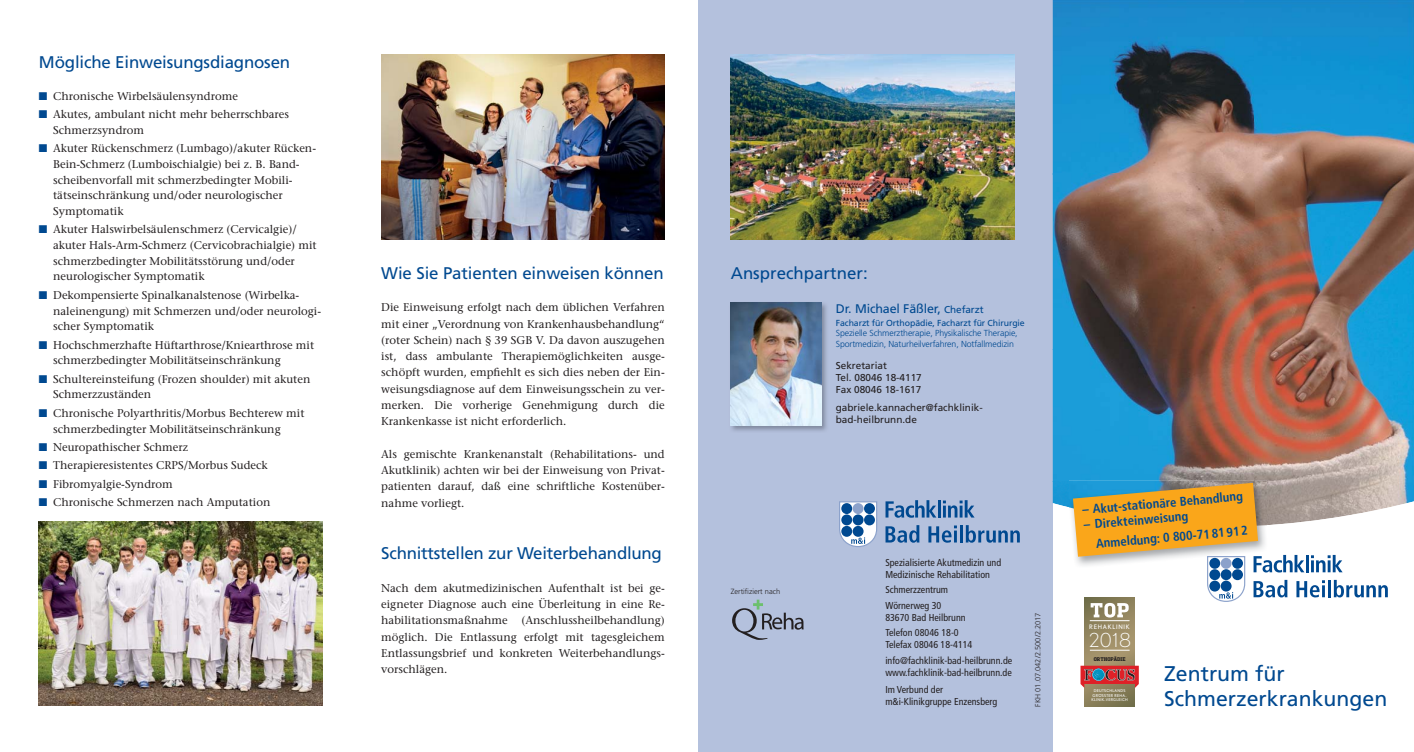
<style>
.page{position:relative;width:1414px;height:752px;background:#fff}
.page>*{position:absolute;margin:0;border:0;box-sizing:border-box;transform-origin:0 0}
.t1{font:21.25px/25.5px "Frutiger";color:#004990}
.t2{font:300 19.25px "Nobel";color:#fff}
.t3{font:16.88px "Frutiger";letter-spacing:-.01em;color:#004990}
.t4{font:700 condensed 12.75px/19.8px "Frutiger";color:#004990}
.t5{font:12.5px "Frutiger";letter-spacing:-.01em;color:#004990}
.t6{font:11.25px/16.2px "Stone Serif";color:#231f20}
.t7{font:condensed 10px/15.5px "Frutiger";color:#231f20}
.t8{font:10px/12px "Frutiger";color:#231f20}
.t9{font:300 8.75px/10.5px "Frutiger";letter-spacing:-.01em;color:#004990}
.t10{font:8.75px "Frutiger";letter-spacing:-.01em;color:#004990}
.t11{font:300 7.5px "Frutiger";color:#231f20}
.t12{font:6.12px "Nobel";letter-spacing:.105em;color:#fff}
.t13{font:700 5px "Heron Serif";letter-spacing:.005em;color:#231f20}
.t14{font:3.88px/4.6px "Nobel";letter-spacing:.045em;color:#fff;text-align:center}
.s1{color:#004990}
.s2{font-size:10px}
</style>
<div class="page">
<div style="left:698px;top:0;width:354px;height:751px;background:#b4c1dd"></div>
<img style="left:1052px;top:0;width:202px;height:481px">
<img style="left:1254px;top:0;width:160px;height:508px">
<img style="left:1052px;top:481px;width:17px;height:27px">
<img style="left:1069px;top:480px;width:198px;height:41px">
<img style="left:39px;top:521px;width:283px;height:184px">
<img style="left:381px;top:55px;width:284px;height:184px">
<img style="left:731px;top:55px;width:283px;height:184px">
<svg style="left:839px;top:501px;width:38px;height:46px"></svg>
<div style="left:841px;top:503px;width:11px;height:10px;background:#004990;border-radius:50%"></div>
<div style="left:853px;top:503px;width:10px;height:10px;background:#8ca2cb;border-radius:50%"></div>
<div style="left:864px;top:503px;width:11px;height:10px;background:#004990;border-radius:50%"></div>
<div style="left:841px;top:514px;width:11px;height:11px;background:#004990;border-radius:50%"></div>
<div style="left:841px;top:525px;width:11px;height:11px;background:#004990;border-radius:50%"></div>
<div style="left:853px;top:514px;width:10px;height:11px;background:#004990;border-radius:50%"></div>
<div style="left:864px;top:514px;width:11px;height:11px;background:#004990;border-radius:50%"></div>
<div style="left:853px;top:525px;width:10px;height:11px;background:#004990;border-radius:50%"></div>
<svg style="left:885px;top:500px;width:89px;height:17px"></svg>
<svg style="left:885px;top:525px;width:34px;height:17px"></svg>
<svg style="left:928px;top:525px;width:29px;height:17px"></svg>
<hr style="left:960px;top:525px;width:3px;height:17px;background:#004990">
<svg style="left:966px;top:525px;width:54px;height:17px"></svg>
<svg style="left:732px;top:599px;width:72px;height:40px"></svg>
<img style="left:730px;top:302px;width:97px;height:129px">
<img style="left:730px;top:303px;width:91px;height:122px">
<svg style="left:1084px;top:617px;width:51px;height:89px;background:#978a64"></svg>
<svg style="left:1080px;top:665px;width:59px;height:22px"></svg>
<hr style="left:1090px;top:649px;width:39px;height:1px;background:#fff">
<hr style="left:1090px;top:620px;width:39px;height:1px;background:#fff">
<svg style="left:1073px;top:482px;width:315px;height:135px"></svg>
<h3 class="t3" style="left:39px;top:54px;width:253px">Mögliche Einweisungsdiagnosen</h3>
<p class="t6" style="left:39px;top:88px;width:200px"><span class="s1">■</span> Chronische Wirbelsäulensyndrome</p>
<p class="t6" style="left:53px;top:107px;width:237px;line-height:15.6px;text-indent:-14px"><span class="s1">■</span> Akutes, ambulant nicht mehr beherrschbares<br>Schmerzsyndrom</p>
<p class="t6" style="left:53px;top:141px;width:264px;line-height:15.6px;text-indent:-14px"><span class="s1">■</span> Akuter Rückenschmerz (Lumbago)/akuter Rücken-Bein-Schmerz (Lumboischialgie) bei z. B. Band&shy;scheibenvorfall mit schmerzbedingter Mobili&shy;tätseinschränkung und/oder neurologischer Symptomatik</p>
<p class="t6" style="left:53px;top:222px;width:265px;line-height:15.6px;text-indent:-14px"><span class="s1">■</span> Akuter Halswirbelsäulenschmerz (Cervicalgie)/ akuter Hals-Arm-Schmerz (Cervicobrachialgie) mit schmerzbedingter Mobilitätsstörung und/oder neurologischer Symptomatik</p>
<p class="t6" style="left:53px;top:287px;width:269px;line-height:15.6px;text-indent:-14px"><span class="s1">■</span> Dekompensierte Spinalkanalstenose (Wirbelka&shy;naleinengung) mit Schmerzen und/oder neurologi&shy;scher Symptomatik</p>
<p class="t6" style="left:53px;top:337px;width:263px;line-height:15.6px;text-indent:-14px"><span class="s1">■</span> Hochschmerzhafte Hüftarthrose/Kniearthrose mit schmerzbedingter Mobilitätseinschränkung</p>
<p class="t6" style="left:53px;top:371px;width:259px;line-height:15.6px;text-indent:-14px"><span class="s1">■</span> Schultereinsteifung (Frozen shoulder) mit akuten<br>Schmerzzuständen</p>
<p class="t6" style="left:53px;top:405px;width:253px;line-height:15.6px;text-indent:-14px"><span class="s1">■</span> Chronische Polyarthritis/Morbus Bechterew mit schmerzbedingter Mobilitätseinschränkung</p>
<p class="t6" style="left:39px;top:439px;width:151px"><span class="s1">■</span> Neuropathischer Schmerz</p>
<p class="t6" style="left:39px;top:458px;width:230px"><span class="s1">■</span> Therapieresistentes CRPS/Morbus Sudeck</p>
<p class="t6" style="left:39px;top:476px;width:135px"><span class="s1">■</span> Fibromyalgie-Syndrom</p>
<p class="t6" style="left:39px;top:494px;width:233px"><span class="s1">■</span> Chronische Schmerzen nach Amputation</p>
<h3 class="t3" style="left:381px;top:265px;width:284px">Wie Sie Patienten einweisen können</h3>
<p class="t6" style="left:381px;top:300px;width:285px;text-align:justify">Die Einweisung erfolgt nach dem üblichen Verfahren mit einer „Verordnung von Krankenhausbehandlung“ (roter Schein) nach § 39 SGB V. Da davon auszugehen ist, dass ambulante Therapiemöglichkeiten ausge&shy;schöpft wurden, empfiehlt es sich dies neben der Ein&shy;weisungsdiagnose auf dem Einweisungsschein zu ver&shy;merken. Die vorherige Genehmigung durch die Krankenkasse ist nicht erforderlich.</p>
<p class="t6" style="left:381px;top:446px;width:285px;text-align:justify">Als gemischte Krankenanstalt (Rehabilitations- und Akutklinik) achten wir bei der Einweisung von Privat&shy;patienten darauf, daß eine schriftliche Kostenüber&shy;nahme vorliegt.</p>
<h3 class="t3" style="left:381px;top:545px;width:282px">Schnittstellen zur Weiterbehandlung</h3>
<p class="t6" style="left:381px;top:580px;width:285px;text-align:justify">Nach dem akutmedizinischen Aufenthalt ist bei ge&shy;eigneter Diagnose auch eine Überleitung in eine Re&shy;habilitationsmaßnahme (Anschlussheilbehandlung) möglich. Die Entlassung erfolgt mit tagesgleichem Entlassungsbrief und konkreten Weiterbehandlungs&shy;vorschlägen.</p>
<h3 class="t3" style="left:731px;top:265px;width:138px">Ansprechpartner:</h3>
<p class="t5" style="left:836px;top:302px;width:149px">Dr. Michael Fäßler, <span class="s2">Chefarzt</span></p>
<p class="t10" style="left:836px;top:318px;width:190px">Facharzt für Orthopädie, Facharzt für Chirurgie</p>
<p class="t9" style="left:836px;top:328px;width:183px">Spezielle Schmerztherapie, Physikalische Therapie,<br>Sportmedizin, Naturheilverfahren, Notfallmedizin</p>
<p class="t8" style="left:836px;top:360px;width:87px">Sekretariat<br>Tel. 08046 18-4117<br>Fax 08046 18-1617</p>
<p class="t8" style="left:836px;top:401px;width:148px">gabriele.kannacher@fachklinik&shy;bad-heilbrunn.de</p>
<p class="t11" style="left:731px;top:587px;width:51px">Zertifiziert nach</p>
<p class="t7" style="left:885px;top:556px;width:117px;line-height:12px">Spezialisierte Akutmedizin und<br>Medizinische Rehabilitation</p>
<p class="t7" style="left:885px;top:582px;width:64px">Schmerzzentrum<br>Wörnerweg 30</p>
<p class="t7" style="left:885px;top:610px;width:82px">83670 Bad Heilbrunn<br>Telefon 08046 18-0</p>
<p class="t7" style="left:885px;top:637px;width:128px">Telefax 08046 18-4114 info@fachklinik-bad-heilbrunn.de</p>
<p class="t7" style="left:885px;top:664px;width:128px;line-height:17.4px">www.fachklinik-bad-heilbrunn.de<br>Im Verbund der</p>
<p class="t7" style="left:885px;top:694px;width:113px">m&amp;i-Klinikgruppe Enzensberg</p>
<p class="t11" style="left:1034px;top:706px;width:96px;rotate:-90deg">FKH 01.07.042/2.500/2.2017</p>
<p class="t4" style="left:1081px;top:500px;width:163px;rotate:-5deg">– Akut-stationäre Behandlung</p>
<p class="t4" style="left:1093px;top:514px;width:154px;text-indent:-11px;rotate:-5deg">– Direkteinweisung<br>Anmeldung: 0 800-71 81 91 2</p>
<p class="t12" style="left:1089px;top:624px;width:42px">REHAKLINIK</p>
<p class="t13" style="left:1094px;top:655px;width:33px">ORTHOPÄDIE</p>
<h2 class="t2" style="left:1088px;top:628px;width:45px">2018</h2>
<p class="t14" style="left:1091px;top:688px;width:38px">DEUTSCHLANDS<br>GRÖSSTER REHA-<br>KLINIK-VERGLEICH</p>
<h1 class="t1" style="left:1164px;top:661px;width:225px">Zentrum für<br>Schmerzerkrankungen</h1>
</div>
